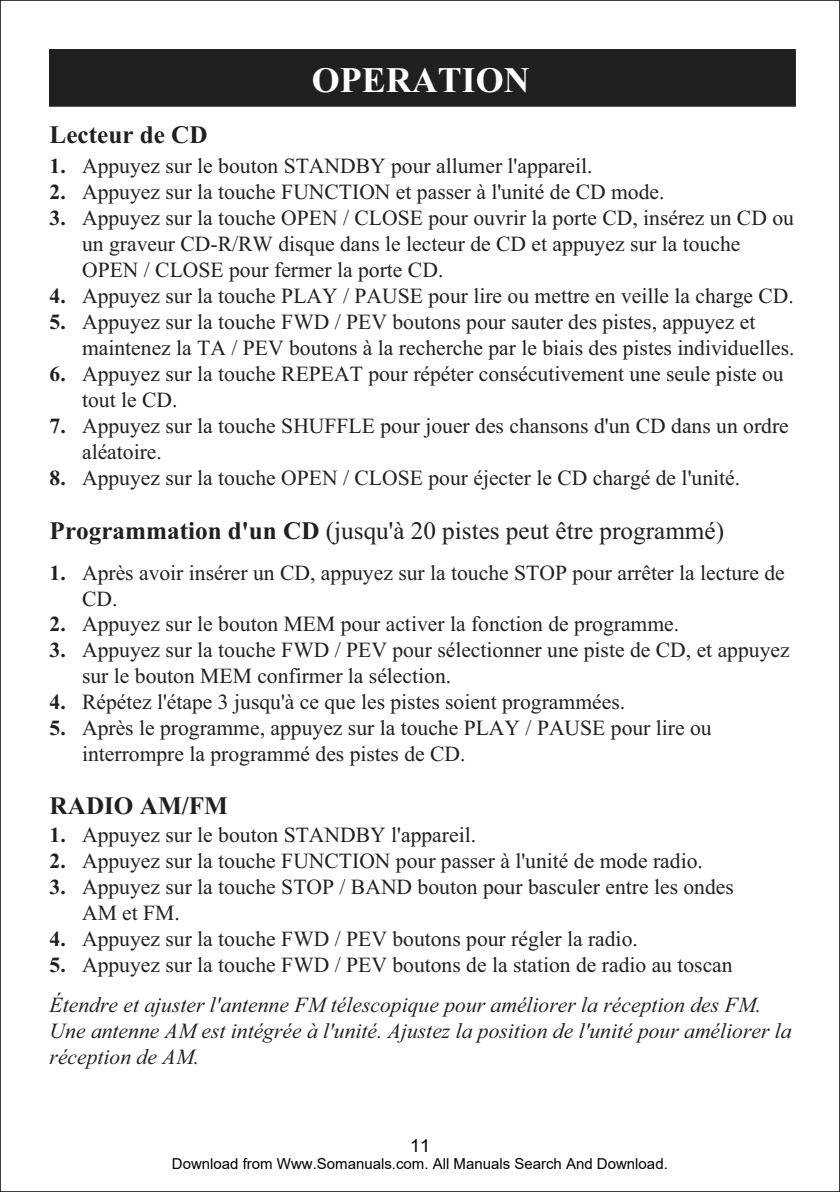
<style>
.page{position:relative;width:840px;height:1192px;background:#fff}
.page>*{position:absolute;margin:0;border:0;box-sizing:border-box;transform-origin:0 0}
.t1{font:700 36px "Times New Roman";color:#fff}
.t2{font:25.2px "Times New Roman";color:#231f20}
.t3{font:700 25.2px "Times New Roman";color:#231f20}
.t4{font:21.6px/26px "Times New Roman";color:#231f20}
.t5{font:italic 21.6px/26px "Times New Roman";color:#231f20}
.t6{font:700 21.6px/26px "Times New Roman";color:#231f20}
.t7{font:18px "Arial";color:#030303}
.t8{font:15px "Arial";color:#000}
.s1{font-weight:700}
</style>
<div class="page">
<div style="left:50px;top:50px;width:745px;height:56px;background:#221f1f"></div>
<div style="left:49px;top:49px;width:747px;height:58px;border:1px solid #221f1f"></div>
<h1 class="t1" style="left:312px;top:68px;width:219px">OPERATION</h1>
<p class="t3" style="left:50px;top:127px;width:159px">Lecteur de CD</p>
<p class="t6" style="left:50px;top:155px;width:18px;text-align:justify">1.<br>2.<br>3.</p>
<p class="t4" style="left:82px;top:155px;width:714px">Appuyez sur le bouton STANDBY pour allumer l'appareil.<br>Appuyez sur la touche FUNCTION et passer à l'unité de CD mode.<br>Appuyez sur la touche OPEN / CLOSE pour ouvrir la porte CD, insérez un CD ou un graveur CD-R/RW disque dans le lecteur de CD et appuyez sur la touche OPEN / CLOSE pour fermer la porte CD.<br>Appuyez sur la touche PLAY / PAUSE pour lire ou mettre en veille la charge CD.<br>Appuyez sur la touche FWD / PEV boutons pour sauter des pistes, appuyez et maintenez la TA / PEV boutons à la recherche par le biais des pistes individuelles.<br>Appuyez sur la touche REPEAT pour répéter consécutivement une seule piste ou tout le CD.<br>Appuyez sur la touche SHUFFLE pour jouer des chansons d'un CD dans un ordre aléatoire.<br>Appuyez sur la touche OPEN / CLOSE pour éjecter le CD chargé de l'unité.</p>
<p class="t2" style="left:50px;top:521px;width:676px"><span class="s1">Programmation d'un CD</span> (jusqu'à 20 pistes peut être programmé)</p>
<p class="t6" style="left:50px;top:561px;width:18px">1.</p>
<p class="t6" style="left:50px;top:613px;width:18px">2.<br>3.</p>
<p class="t6" style="left:50px;top:691px;width:18px">4.<br>5.</p>
<p class="t6" style="left:50px;top:285px;width:18px">4.<br>5.</p>
<p class="t6" style="left:50px;top:363px;width:18px">6.</p>
<p class="t6" style="left:50px;top:414px;width:18px">7.</p>
<p class="t6" style="left:50px;top:466px;width:18px">8.</p>
<p class="t4" style="left:82px;top:561px;width:709px">Après avoir insérer un CD, appuyez sur la touche STOP pour arrêter la lecture de CD.<br>Appuyez sur le bouton MEM pour activer la fonction de programme.<br>Appuyez sur la touche FWD / PEV pour sélectionner une piste de CD, et appuyez sur le bouton MEM confirmer la sélection.<br>Répétez l'étape 3 jusqu'à ce que les pistes soient programmées.<br>Après le programme, appuyez sur la touche PLAY / PAUSE pour lire ou interrompre la programmé des pistes de CD.</p>
<p class="t3" style="left:50px;top:797px;width:180px">RADIO AM/FM</p>
<p class="t6" style="left:50px;top:824px;width:18px;text-align:justify">1.<br>2.<br>3.</p>
<p class="t6" style="left:50px;top:927px;width:18px">4.<br>5.</p>
<p class="t4" style="left:82px;top:823px;width:653px">Appuyez sur le bouton STANDBY l'appareil.<br>Appuyez sur la touche FUNCTION pour passer à l'unité de mode radio.<br>Appuyez sur la touche STOP / BAND bouton pour basculer entre les ondes AM et FM.<br>Appuyez sur la touche FWD / PEV boutons pour régler la radio.<br>Appuyez sur la touche FWD / PEV boutons de la station de radio au toscan</p>
<p class="t5" style="left:50px;top:993px;width:743px">Étendre et ajuster l'antenne FM télescopique pour améliorer la réception des FM.<br>Une antenne AM est intégrée à l'unité. Ajustez la position de l'unité pour améliorer la réception de AM.</p>
<p class="t7" style="left:410px;top:1134px;width:22px">11</p>
<p class="t8" style="left:172px;top:1154px;width:497px">Download from Www.Somanuals.com. All Manuals Search And Download.</p>
</div>
